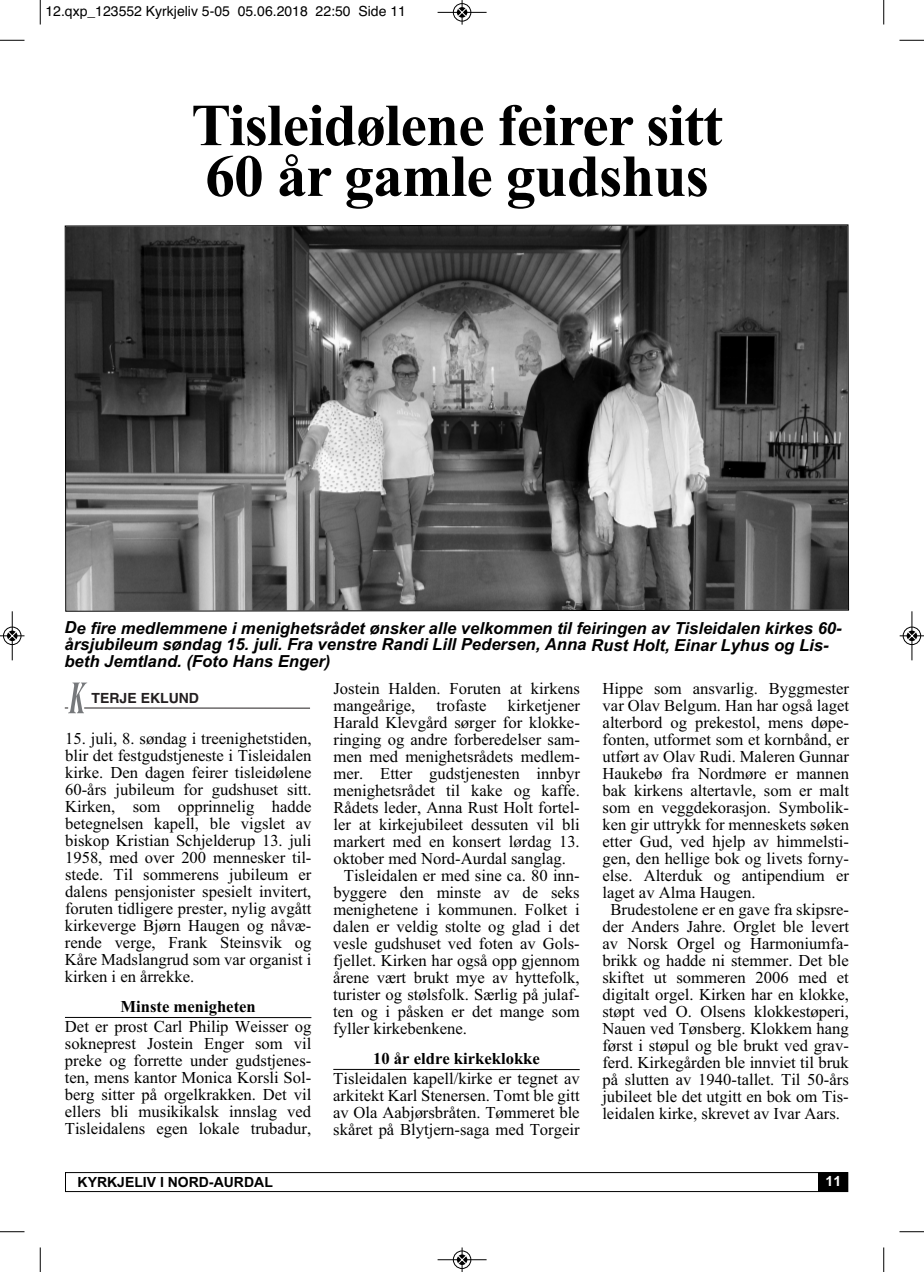
<style>
.page{position:relative;width:924px;height:1272px;background:#fff}
.page>*{position:absolute;margin:0;border:0;box-sizing:border-box;transform-origin:0 0}
.t1{font:700 59.5px/50.8px "Times New Roman";letter-spacing:-.015em;color:#000}
.t2{font:16.62px/17px "Times New Roman";color:#000;text-align:justify}
.t3{font:italic 700 16.62px/16.4px "Arial";color:#000}
.t4{font:700 16.62px "Times New Roman";color:#000}
.t5{font:14px "Helvetica";color:#000}
.t6{font:700 14px "Arial";color:#000}
.t7{font:700 14px "Helvetica";color:#231f20}
.t8{font:700 14px "Arial";color:#fff}
</style>
<div class="page">
<div style="left:65px;top:1171px;width:783px;height:20px;border:1px solid #000"></div>
<div style="left:818px;top:1171px;width:30px;height:20px;background:#000"></div>
<svg style="left:64px;top:224px;width:785px;height:388px;background:#5c5c5c"></svg>
<hr style="left:84px;top:707px;width:226px;height:1px;background:#231f20">
<svg style="left:64px;top:682px;width:23px;height:31px"></svg>
<hr style="left:65px;top:1016px;width:246px;height:1px;background:#000">
<hr style="left:333px;top:1068px;width:247px;height:1px;background:#000">
<svg style="left:40px;top:0;width:1px;height:25px"></svg>
<svg style="left:0;top:40px;width:24px;height:1px"></svg>
<svg style="left:883px;top:0;width:1px;height:25px"></svg>
<svg style="left:899px;top:40px;width:25px;height:1px"></svg>
<svg style="left:40px;top:1247px;width:1px;height:24px"></svg>
<svg style="left:0;top:1231px;width:24px;height:1px"></svg>
<svg style="left:883px;top:1247px;width:1px;height:24px"></svg>
<svg style="left:899px;top:1231px;width:25px;height:1px"></svg>
<div style="left:453px;top:3px;width:18px;height:19px;border:1px solid #fff;border-radius:50%"></div>
<hr style="left:438px;top:12px;width:48px;height:1px;background:#000">
<div style="left:453px;top:3px;width:18px;height:18px;border:1px solid #000;border-radius:50%"></div>
<svg style="left:458px;top:0;width:8px;height:25px"></svg>
<div style="left:453px;top:1249px;width:18px;height:19px;border:1px solid #fff;border-radius:50%"></div>
<hr style="left:438px;top:1259px;width:48px;height:1px;background:#000">
<div style="left:453px;top:1250px;width:18px;height:18px;border:1px solid #000;border-radius:50%"></div>
<svg style="left:458px;top:1247px;width:8px;height:24px"></svg>
<div style="left:3px;top:626px;width:19px;height:19px;border:1px solid #fff;border-radius:50%"></div>
<hr style="left:12px;top:611px;width:1px;height:49px;background:#000">
<div style="left:3px;top:626px;width:18px;height:18px;border:1px solid #000;border-radius:50%"></div>
<svg style="left:0;top:631px;width:24px;height:9px"></svg>
<div style="left:902px;top:626px;width:19px;height:19px;border:1px solid #fff;border-radius:50%"></div>
<hr style="left:911px;top:611px;width:1px;height:49px;background:#000">
<div style="left:903px;top:626px;width:18px;height:18px;border:1px solid #000;border-radius:50%"></div>
<svg style="left:900px;top:631px;width:24px;height:9px"></svg>
<p class="t5" style="left:46px;top:3px;width:362px">12.qxp_123552 Kyrkjeliv 5-05 05.06.2018 22:50 Side 11</p>
<h1 class="t1" style="left:191px;top:99px;width:533px">Tisleidølene feirer sitt<br>60 år gamle gudshus</h1>
<p class="t3" style="left:64px;top:619px;width:779px">De fire medlemmene i menighetsrådet ønsker alle velkommen til feiringen av Tisleidalen kirkes 60- årsjubileum søndag 15. juli. Fra venstre Randi Lill Pedersen, Anna Rust Holt, Einar Lyhus og Lis&shy;beth Jemtland. (Foto Hans Enger)</p>
<p class="t7" style="left:92px;top:692px;width:109px">TERJE EKLUND</p>
<p class="t2" style="left:65px;top:729px;width:248px">15. juli, 8. søndag i treenighetstiden, blir det festgudstjeneste i Tisleidalen kirke. Den dagen feirer tisleidølene 60-års jubileum for gudshuset sitt.<br>Kirken, som opprinnelig hadde betegnelsen kapell, ble vigslet av biskop Kristian Schjelderup 13. juli 1958, med over 200 mennesker til&shy;stede. Til sommerens jubileum er dalens pensjonister spesielt invitert, foruten tidligere prester, nylig avgått kirkeverge Bjørn Haugen og nåvæ&shy;rende verge, Frank Steinsvik og Kåre Madslangrud som var organist i kirken i en årrekke.</p>
<p class="t4" style="left:121px;top:996px;width:137px">Minste menigheten</p>
<p class="t2" style="left:65px;top:1017px;width:248px">Det er prost Carl Philip Weisser og sokneprest Jostein Enger som vil preke og forrette under gudstjenes&shy;ten, mens kantor Monica Korsli Sol&shy;berg sitter på orgelkrakken. Det vil ellers bli musikikalsk innslag ved Tisleidalens egen lokale trubadur,</p>
<p class="t2" style="left:333px;top:679px;width:248px">Jostein Halden. Foruten at kirkens mangeårige,</p>
<p class="t2" style="left:437px;top:696px;width:51px">trofaste</p>
<p class="t2" style="left:508px;top:696px;width:74px">kirketjener</p>
<p class="t2" style="left:333px;top:713px;width:248px">Harald Klevgård sørger for klokke-</p>
<p class="t2" style="left:333px;top:730px;width:248px">ringing og andre forberedelser sam-</p>
<p class="t2" style="left:333px;top:747px;width:248px">men med menighetsrådets medlem-</p>
<p class="t2" style="left:333px;top:764px;width:248px">mer. Etter gudstjenesten innbyr</p>
<p class="t2" style="left:333px;top:781px;width:248px">menighetsrådet til kake og kaffe.</p>
<p class="t2" style="left:333px;top:798px;width:248px">Rådets leder, Anna Rust Holt fortel-</p>
<p class="t2" style="left:333px;top:815px;width:248px">ler at kirkejubileet dessuten vil bli</p>
<p class="t2" style="left:333px;top:832px;width:248px">markert med en konsert lørdag 13.</p>
<p class="t2" style="left:333px;top:849px;width:234px">oktober med Nord-Aurdal sanglag.</p>
<p class="t2" style="left:344px;top:866px;width:237px">Tisleidalen er med sine ca. 80 inn-</p>
<p class="t2" style="left:333px;top:883px;width:248px">byggere den minste av de seks</p>
<p class="t2" style="left:333px;top:900px;width:248px">menighetene i kommunen. Folket i</p>
<p class="t2" style="left:333px;top:917px;width:248px">dalen er veldig stolte og glad i det</p>
<p class="t2" style="left:333px;top:934px;width:248px">vesle gudshuset ved foten av Gols-</p>
<p class="t2" style="left:333px;top:951px;width:248px">fjellet. Kirken har også opp gjennom</p>
<p class="t2" style="left:333px;top:968px;width:248px">årene vært brukt mye av hyttefolk,</p>
<p class="t2" style="left:333px;top:985px;width:248px">turister og stølsfolk. Særlig på julaf-</p>
<p class="t2" style="left:333px;top:1002px;width:248px">ten og i påsken er det mange som</p>
<p class="t2" style="left:333px;top:1019px;width:135px">fyller kirkebenkene.</p>
<p class="t4" style="left:373px;top:1048px;width:168px">10 år eldre kirkeklokke</p>
<p class="t2" style="left:333px;top:1069px;width:248px">Tisleidalen kapell/kirke er tegnet av arkitekt Karl Stenersen. Tomt ble gitt av Ola Aabjørsbråten. Tømmeret ble skåret på Blytjern-saga med Torgeir</p>
<p class="t2" style="left:603px;top:680px;width:248px">Hippe som ansvarlig. Byggmester</p>
<p class="t2" style="left:603px;top:697px;width:248px">var Olav Belgum. Han har også laget</p>
<p class="t2" style="left:603px;top:713px;width:248px">alterbord og prekestol, mens døpe-</p>
<p class="t2" style="left:602px;top:730px;width:248px">fonten, utformet som et kornbånd, er</p>
<p class="t2" style="left:602px;top:747px;width:248px">utført av Olav Rudi. Maleren Gunnar</p>
<p class="t2" style="left:602px;top:764px;width:248px">Haukebø fra Nordmøre er mannen</p>
<p class="t2" style="left:602px;top:781px;width:248px">bak kirkens altertavle, som er malt</p>
<p class="t2" style="left:602px;top:798px;width:248px">som en veggdekorasjon. Symbolik-</p>
<p class="t2" style="left:602px;top:815px;width:248px">ken gir uttrykk for menneskets søken</p>
<p class="t2" style="left:602px;top:832px;width:248px">etter Gud, ved hjelp av himmelsti-</p>
<p class="t2" style="left:602px;top:849px;width:248px">gen, den hellige bok og livets forny-</p>
<p class="t2" style="left:602px;top:866px;width:248px">else. Alterduk og antipendium er</p>
<p class="t2" style="left:602px;top:883px;width:155px">laget av Alma Haugen.</p>
<p class="t2" style="left:610px;top:900px;width:240px">Brudestolene er en gave fra skipsre-</p>
<p class="t2" style="left:602px;top:917px;width:248px">der Anders Jahre. Orglet ble levert</p>
<p class="t2" style="left:602px;top:934px;width:248px">av Norsk Orgel og Harmoniumfa-</p>
<p class="t2" style="left:602px;top:951px;width:248px">brikk og hadde ni stemmer. Det ble</p>
<p class="t2" style="left:602px;top:968px;width:248px">skiftet ut sommeren 2006 med et</p>
<p class="t2" style="left:602px;top:985px;width:248px">digitalt orgel. Kirken har en klokke,</p>
<p class="t2" style="left:602px;top:1002px;width:248px">støpt ved O. Olsens klokkestøperi,</p>
<p class="t2" style="left:602px;top:1019px;width:248px">Nauen ved Tønsberg. Klokkem hang</p>
<p class="t2" style="left:602px;top:1036px;width:248px">først i støpul og ble brukt ved grav-</p>
<p class="t2" style="left:602px;top:1053px;width:248px">ferd. Kirkegården ble innviet til bruk</p>
<p class="t2" style="left:602px;top:1070px;width:248px">på slutten av 1940-tallet. Til 50-års</p>
<p class="t2" style="left:602px;top:1087px;width:248px">jubileet ble det utgitt en bok om Tis-</p>
<p class="t2" style="left:602px;top:1104px;width:239px">leidalen kirke, skrevet av Ivar Aars.</p>
<p class="t6" style="left:78px;top:1173px;width:197px">KYRKJELIV I NORD-AURDAL</p>
<p class="t8" style="left:825px;top:1172px;width:17px">11</p>
</div>
